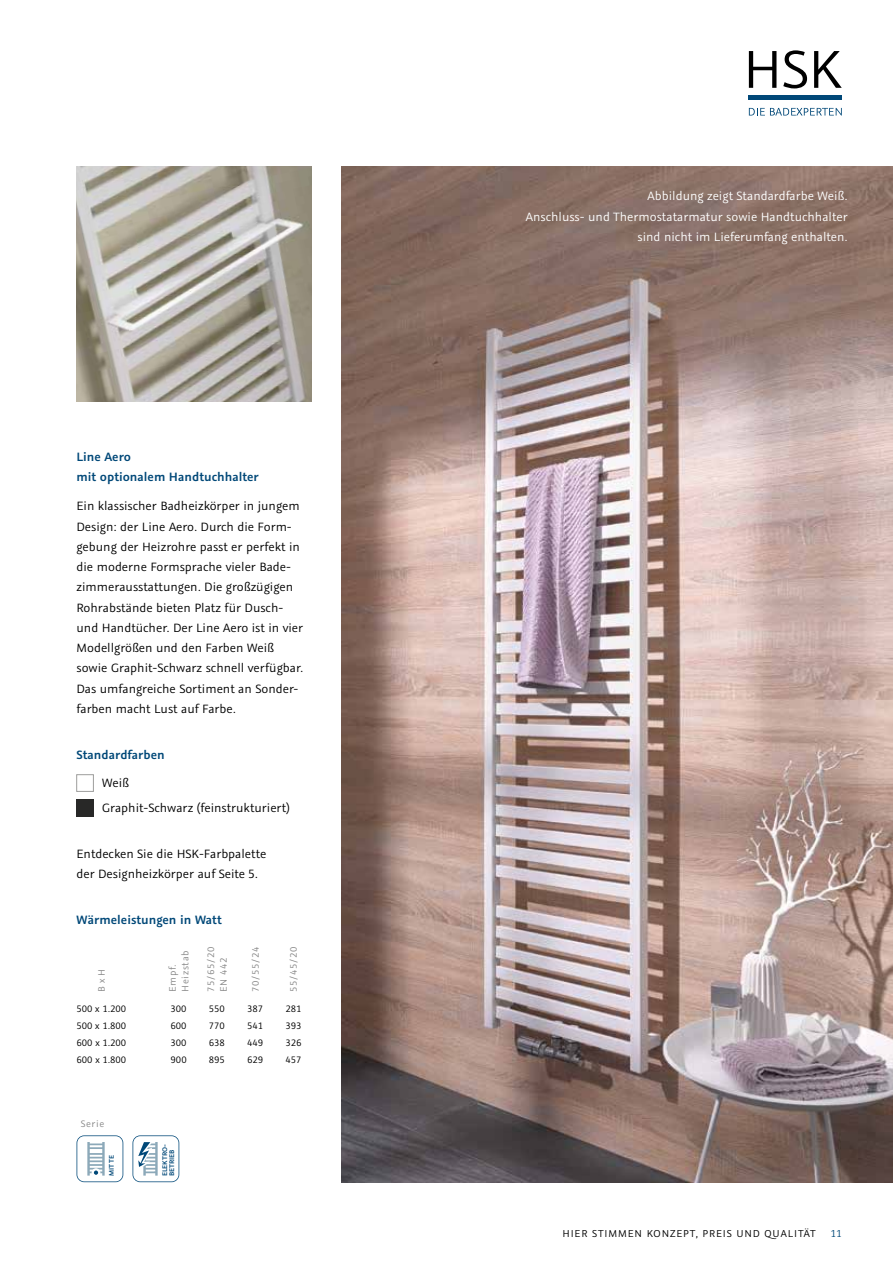
<style>
.page{position:relative;width:893px;height:1263px;background:#fff}
.page>*{position:absolute;margin:0;border:0;box-sizing:border-box;transform-origin:0 0}
.t1{font:13.5px/20.2px "Graublau Sans";color:#000}
.t2{font:13.5px/20.2px "Graublau Sans";color:#fff;text-align:right}
.t3{font:600 13.5px/20.2px "Graublau Sans";color:#004878}
.t4{font:11.25px "Graublau Sans";letter-spacing:.08em;color:#000}
.t5{font:11.25px "Graublau Sans";color:#004878}
.t6{font:10.5px "Graublau Sans";color:#000}
.t7{font:10.5px/12.6px "Graublau Sans";letter-spacing:.06em;color:#878787}
.t8{font:600 7.5px/6.8px "Graublau Sans";color:#004878}
</style>
<div class="page">
<svg style="left:749px;top:51px;width:27px;height:37px"></svg>
<svg style="left:783px;top:50px;width:24px;height:38px"></svg>
<svg style="left:814px;top:51px;width:28px;height:37px"></svg>
<div style="left:748px;top:95px;width:94px;height:5px;background:#004878"></div>
<svg style="left:749px;top:108px;width:93px;height:8px"></svg>
<img style="left:342px;top:167px;width:551px;height:1015px">
<svg style="left:77px;top:1135px;width:46px;height:47px"></svg>
<svg style="left:133px;top:1135px;width:46px;height:47px"></svg>
<div style="left:77px;top:774px;width:17px;height:17px;background:#fff;border:1px solid #9d9d9c"></div>
<div style="left:77px;top:799px;width:17px;height:17px;background:#282827"></div>
<img style="left:77px;top:167px;width:235px;height:235px">
<p class="t3" style="left:77px;top:447px;width:184px">Line Aero<br>mit optionalem Handtuchhalter</p>
<p class="t1" style="left:77px;top:496px;width:228px">Ein klassischer Badheizkörper in jungem Design: der Line Aero. Durch die Form&shy;gebung der Heizrohre passt er perfekt in die moderne Formsprache vieler Bade&shy;zimmerausstattungen. Die großzügigen Rohrabstände bieten Platz für Dusch&shy;und Handtücher. Der Line Aero ist in vier Modellgrößen und den Farben Weiß sowie Graphit-Schwarz schnell verfügbar.<br>Das umfangreiche Sortiment an Sonder&shy;farben macht Lust auf Farbe.</p>
<p class="t3" style="left:77px;top:744px;width:90px">Standardfarben</p>
<p class="t1" style="left:102px;top:771px;width:189px;line-height:24.5px">Weiß<br>Graphit-Schwarz (feinstrukturiert)</p>
<p class="t1" style="left:77px;top:843px;width:191px">Entdecken Sie die HSK-Farbpalette der Designheizkörper auf Seite 5.</p>
<p class="t3" style="left:77px;top:909px;width:147px">Wärmeleistungen in Watt</p>
<p class="t7" style="left:95px;top:992px;width:24px;rotate:-90deg">B x H</p>
<p class="t7" style="left:166px;top:992px;width:43px;rotate:-90deg">Empf.<br>Heizstab</p>
<p class="t7" style="left:204px;top:992px;width:46px;rotate:-90deg">75/65/20<br>EN 442</p>
<p class="t7" style="left:249px;top:992px;width:46px;rotate:-90deg">70/55/24</p>
<p class="t7" style="left:287px;top:992px;width:46px;rotate:-90deg">55/45/20</p>
<p class="t6" style="left:77px;top:1002px;width:51px">500 x 1.200</p>
<p class="t6" style="left:171px;top:1002px;width:18px">300</p>
<p class="t6" style="left:209px;top:1002px;width:18px">550</p>
<p class="t6" style="left:247px;top:1002px;width:18px">387</p>
<p class="t6" style="left:285px;top:1002px;width:18px">281</p>
<p class="t6" style="left:77px;top:1019px;width:51px">500 x 1.800</p>
<p class="t6" style="left:171px;top:1019px;width:18px">600</p>
<p class="t6" style="left:209px;top:1019px;width:18px">770</p>
<p class="t6" style="left:247px;top:1019px;width:18px">541</p>
<p class="t6" style="left:285px;top:1019px;width:18px">393</p>
<p class="t6" style="left:77px;top:1036px;width:51px">600 x 1.200</p>
<p class="t6" style="left:171px;top:1036px;width:18px">300</p>
<p class="t6" style="left:209px;top:1036px;width:18px">638</p>
<p class="t6" style="left:247px;top:1036px;width:18px">449</p>
<p class="t6" style="left:285px;top:1036px;width:18px">326</p>
<p class="t6" style="left:77px;top:1053px;width:51px">600 x 1.800</p>
<p class="t6" style="left:171px;top:1053px;width:18px">900</p>
<p class="t6" style="left:209px;top:1053px;width:18px">895</p>
<p class="t6" style="left:247px;top:1053px;width:18px">629</p>
<p class="t6" style="left:285px;top:1053px;width:18px">457</p>
<p class="t7" style="left:81px;top:1117px;width:25px">Serie</p>
<p class="t8" style="left:108px;top:1176px;width:22px;rotate:-90deg">MITTE</p>
<p class="t8" style="left:162px;top:1176px;width:34px;rotate:-90deg">ELEKTRO-<br>BETRIEB</p>
<p class="t2" style="left:526px;top:186px;width:323px">Abbildung zeigt Standardfarbe Weiß.<br>Anschluss- und Thermostatarmatur sowie Handtuchhalter sind nicht im Lieferumfang enthalten.</p>
<p class="t4" style="left:562px;top:1227px;width:255px">HIER STIMMEN KONZEPT, PREIS UND QUALITÄT</p>
<p class="t5" style="left:830px;top:1227px;width:13px">11</p>
</div>
